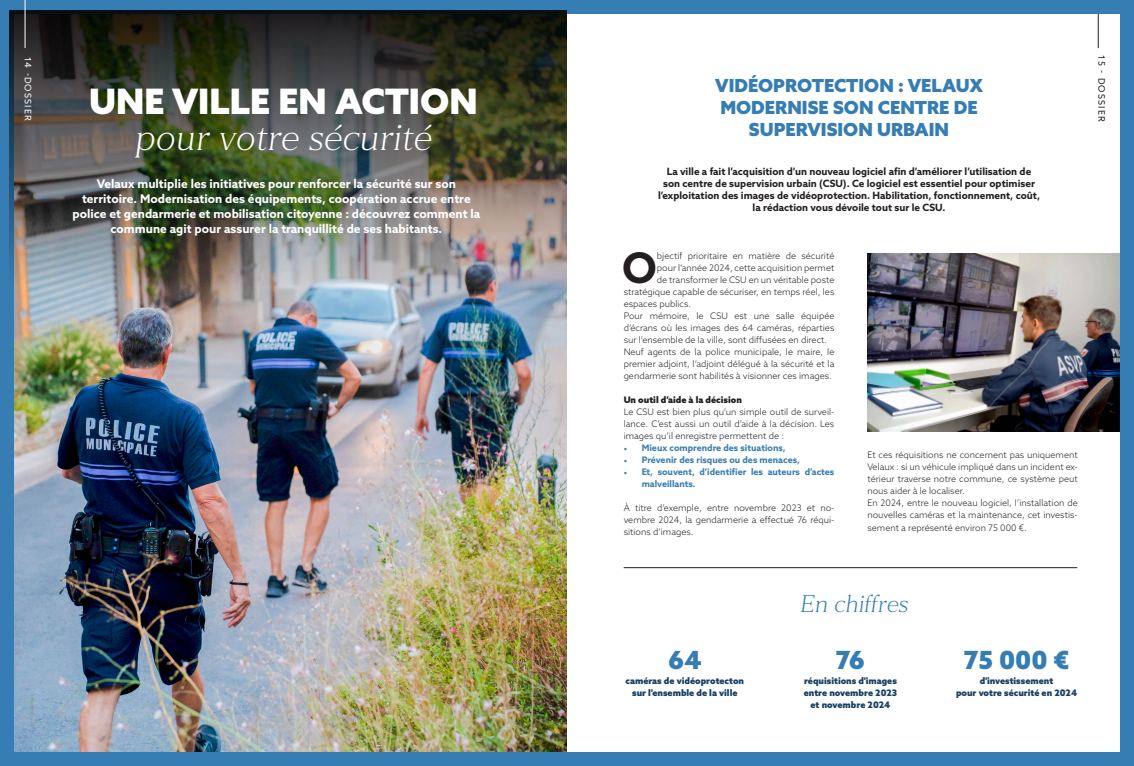
<style>
.page{position:relative;width:1134px;height:766px;background:#fff}
.page>*{position:absolute;margin:0;border:0;box-sizing:border-box;transform-origin:0 0}
.t1{font:700 42.1px "Azo Sans";color:#231f20}
.t2{font:italic 300 37px "Than";color:#fff}
.t3{font:900 35px "Azo Sans";color:#fff}
.t4{font:900 25px "Azo Sans";color:#367db4}
.t5{font:italic 300 24px "Than";color:#367db4}
.t6{font:900 18px/22px "Azo Sans";color:#367db4;text-align:center}
.t7{font:700 12px/15px "Azo Sans";color:#fff;text-align:center}
.t8{font:700 10px/12px "Azo Sans";color:#231f20;text-align:center}
.t9{font:300 9px/12px "Azo Sans";color:#231f20;text-align:justify}
.t10{font:900 9px/12px "Azo Sans";color:#194165;text-align:center}
.t11{font:700 9px/12px "Azo Sans";color:#367db4}
.t12{font:900 9px "Azo Sans";color:#231f20}
.t13{font:9px "Azo Sans";letter-spacing:.12em;color:#231f20}
.t14{font:9px "Azo Sans";letter-spacing:.12em;color:#fff}
.s1{font-family:"Minion Pro";font-weight:400}
</style>
<div class="page">
<img style="left:0;top:0;width:1134px;height:765px">
<img style="left:10px;top:10px;width:557px;height:275px">
<hr style="left:25px;top:0;width:1px;height:48px;background:#fff">
<p class="t14" style="left:34px;top:57px;width:65px;rotate:90deg">14 -DOSSIER</p>
<p class="t3" style="left:89px;top:78px;width:390px">UNE VILLE EN ACTION</p>
<p class="t2" style="left:135px;top:115px;width:299px">pour votre sécurité</p>
<p class="t7" style="left:73px;top:176px;width:409px">Velaux multiplie les initiatives pour renforcer la sécurité sur son territoire. Modernisation des équipements, coopération accrue entre police et gendarmerie et mobilisation citoyenne : découvrez comment la commune agit pour assurer la tranquillité de ses habitants.</p>
<p class="t6" style="left:715px;top:74px;width:269px">VIDÉOPROTECTION : VELAUX<br>MODERNISE SON CENTRE DE<br>SUPERVISION URBAIN</p>
<p class="t8" style="left:658px;top:165px;width:383px">La ville a fait l’acquisition d’un nouveau logiciel afin d’améliorer l’utilisation de son centre de supervision urbain (CSU). Ce logiciel est essentiel pour optimiser l’exploitation des images de vidéoprotection. Habilitation, fonctionnement, coût, la rédaction vous dévoile tout sur le CSU.</p>
<p class="t1" style="left:622px;top:240px;width:36px">O</p>
<p class="t9" style="left:657px;top:249px;width:179px">bjectif prioritaire en matière de sécurité</p>
<p class="t9" style="left:657px;top:261px;width:179px">pour l’année 2024, cette acquisition permet</p>
<p class="t9" style="left:657px;top:273px;width:179px">de transformer le CSU en un véritable poste</p>
<p class="t9" style="left:624px;top:285px;width:212px">stratégique capable de sécuriser, en temps réel, les</p>
<p class="t9" style="left:624px;top:297px;width:69px">espaces publics.</p>
<p class="t9" style="left:624px;top:309px;width:212px">Pour mémoire, le CSU est une salle équipée d’écrans où les images des 64 caméras, réparties sur l’ensemble de la ville, sont diffusées en direct.</p>
<p class="t9" style="left:624px;top:345px;width:212px">Neuf agents de la police municipale, le maire, le premier adjoint, l’adjoint délégué à la sécurité et la gendarmerie sont habilités à visionner ces images.</p>
<p class="t12" style="left:624px;top:393px;width:120px">Un outil d’aide à la décision</p>
<p class="t9" style="left:624px;top:405px;width:212px">Le CSU est bien plus qu’un simple outil de surveil&shy;lance. C’est aussi un outil d’aide à la décision. Les images qu’il enregistre permettent de :</p>
<p class="t11" style="left:624px;top:441px;width:163px"><span class="s1">•</span> Mieux comprendre des situations,</p>
<p class="t11" style="left:624px;top:453px;width:178px"><span class="s1">•</span> Prévenir des risques ou des menaces,</p>
<p class="t11" style="left:642px;top:465px;width:194px;text-indent:-18px"><span class="s1">•</span> Et, souvent, d’identifier les auteurs d’actes malveillants.</p>
<p class="t9" style="left:624px;top:501px;width:212px">À titre d’exemple, entre novembre 2023 et no&shy;vembre 2024, la gendarmerie a effectué 76 réqui&shy;sitions d’images.</p>
<p class="t9" style="left:867px;top:449px;width:212px">Et ces réquisitions ne concernent pas uniquement Velaux : si un véhicule impliqué dans un incident ex&shy;térieur traverse notre commune, ce système peut nous aider à le localiser.</p>
<p class="t9" style="left:867px;top:497px;width:212px">En 2024, entre le nouveau logiciel, l’installation de nouvelles caméras et la maintenance, cet investis-</p>
<p class="t9" style="left:867px;top:522px;width:161px">sement a représenté environ 75 000 €.</p>
<p class="t13" style="left:1107px;top:55px;width:68px;rotate:90deg">15 - DOSSIER</p>
<p class="t5" style="left:800px;top:589px;width:110px">En chiffres</p>
<p class="t4" style="left:668px;top:643px;width:35px">64</p>
<p class="t4" style="left:836px;top:643px;width:31px">76</p>
<p class="t4" style="left:964px;top:643px;width:107px">75 000 €</p>
<p class="t10" style="left:626px;top:674px;width:120px">caméras de vidéoprotecton sur l'ensemble de la ville</p>
<p class="t10" style="left:804px;top:674px;width:95px">réquisitions d'images entre novembre 2023 et novembre 2024</p>
<p class="t10" style="left:956px;top:674px;width:123px">d'investissement<br>pour votre sécurité en 2024</p>
</div>
